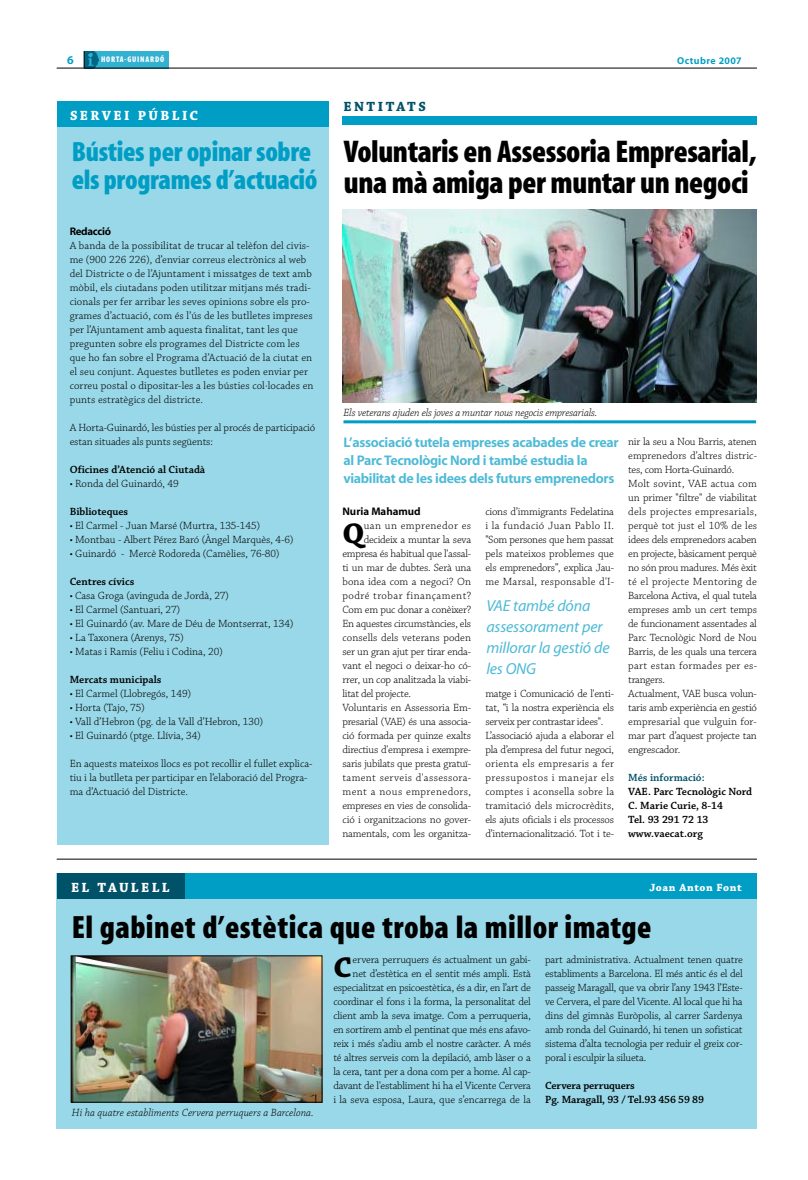
<style>
.page{position:relative;width:808px;height:1180px;background:#fff}
.page>*{position:absolute;margin:0;border:0;box-sizing:border-box;transform-origin:0 0}
.t1{font:700 condensed 32.4px "Myriad MM";letter-spacing:.015em;color:#000}
.t2{font:700 condensed 31.5px/31px "Myriad MM";letter-spacing:-.015em;color:#000}
.t3{font:700 29.9px "Chaparral MM";color:#000}
.t4{font:700 condensed 28px/28px "Myriad MM";letter-spacing:-.015em;color:#009dc4}
.t5{font:italic 16px/21px "Myriad MM";letter-spacing:-.01em;color:#4dbad6}
.t6{font:700 14px/18px "Myriad MM";letter-spacing:-.02em;color:#4dbad6}
.t7{font:700 14px "Chaparral MM";letter-spacing:.17em;color:#fff}
.t8{font:700 14px "Chaparral MM";letter-spacing:.18em;color:#005269}
.t9{font:700 12px "Myriad MM";color:#009dc4}
.t10{font:11px/14px "Chaparral MM";letter-spacing:-.005em;color:#000}
.t11{font:600 11px/14px "Chaparral MM";color:#000}
.t12{font:italic 300 11px "Chaparral MM";letter-spacing:-.01em;color:#000}
.t13{font:11px "Chaparral MM";letter-spacing:.04em;color:#000}
.t14{font:11px "Chaparral MM";letter-spacing:.035em;color:#000}
.t15{font:600 11px "Chaparral MM";color:#005269}
.t16{font:700 11px "Chaparral MM";letter-spacing:.055em;color:#fff}
.t17{font:700 11px "Myriad MM";color:#000}
.t18{font:700 11px "Myriad MM";letter-spacing:-.025em;color:#000}
.t19{font:700 10px "Myriad MM";letter-spacing:.04em;color:#009dc4}
.t20{font:700 condensed 8.2px "Myriad MM";letter-spacing:.095em;color:#fff}
</style>
<div class="page">
<div style="left:84px;top:51px;width:84px;height:17px;background:#33b1d0"></div>
<img style="left:85px;top:51px;width:15px;height:17px">
<hr style="left:57px;top:68px;width:700px;height:1px;background:#000">
<svg style="left:84px;top:51px;width:1px;height:17px"></svg>
<hr style="left:57px;top:858px;width:700px;height:1px;background:#000">
<div style="left:57px;top:873px;width:700px;height:255px;background:#99d8e8"></div>
<div style="left:57px;top:873px;width:128px;height:25px;background:#005269"></div>
<img style="left:73px;top:957px;width:247px;height:143px">
<div style="left:71px;top:955px;width:251px;height:147px;border:1px solid #000"></div>
<div style="left:185px;top:873px;width:572px;height:26px;background:#009dc4"></div>
<div style="left:342px;top:116px;width:415px;height:9px;background:#009dc4"></div>
<img style="left:342px;top:209px;width:415px;height:193px">
<hr style="left:343px;top:420px;width:413px;height:3px;background:#009dc4">
<div style="left:57px;top:102px;width:271px;height:742px;background:#99d8e8"></div>
<div style="left:57px;top:102px;width:271px;height:25px;background:#009dc4"></div>
<p class="t9" style="left:67px;top:55px;width:8px">6</p>
<p class="t20" style="left:101px;top:57px;width:65px">HORTA-GUINARDÓ</p>
<p class="t19" style="left:677px;top:56px;width:66px">Octubre 2007</p>
<p class="t7" style="left:70px;top:110px;width:130px">SERVEI PÚBLIC</p>
<h3 class="t4" style="left:72px;top:140px;width:247px">Bústies per opinar sobre els programes d’actuació</h3>
<p class="t18" style="left:70px;top:227px;width:43px">Redacció</p>
<p class="t10" style="left:70px;top:239px;width:245px">A banda de la possibilitat de trucar al telèfon del civis&shy;me (900 226 226), d’enviar correus electrònics al web del Districte o de l’Ajuntament i missatges de text amb mòbil, els ciutadans poden utilitzar mitjans més tradi&shy;cionals per fer arribar les seves opinions sobre els pro&shy;grames d’actuació, com és l’ús de les butlletes impreses per l’Ajuntament amb aquesta finalitat, tant les que pregunten sobre els programes del Districte com les que ho fan sobre el Programa d’Actuació de la ciutat en el seu conjunt. Aquestes butlletes es poden enviar per correu postal o dipositar-les a les bústies col·locades en punts estratègics del districte.</p>
<p class="t10" style="left:70px;top:421px;width:247px">A Horta-Guinardó, les bústies per al procés de participació estan situades als punts següents:</p>
<p class="t11" style="left:70px;top:463px;width:137px">Oficines d’Atenció al Ciutadà</p>
<p class="t10" style="left:70px;top:477px;width:111px">• Ronda del Guinardó, 49</p>
<p class="t11" style="left:70px;top:505px;width:60px">Biblioteques</p>
<p class="t10" style="left:70px;top:519px;width:192px">• El Carmel - Juan Marsé (Murtra, 135-145)</p>
<p class="t10" style="left:70px;top:533px;width:225px">• Montbau - Albert Pérez Baró (Àngel Marquès, 4-6)</p>
<p class="t10" style="left:70px;top:547px;width:211px">• Guinardó - Mercè Rodoreda (Camèlies, 76-80)</p>
<p class="t11" style="left:70px;top:575px;width:66px">Centres cívics</p>
<p class="t10" style="left:70px;top:589px;width:161px">• Casa Groga (avinguda de Jordà, 27)</p>
<p class="t10" style="left:70px;top:603px;width:112px">• El Carmel (Santuari, 27)</p>
<p class="t10" style="left:70px;top:617px;width:225px">• El Guinardó (av. Mare de Déu de Montserrat, 134)</p>
<p class="t10" style="left:70px;top:631px;width:116px">• La Taxonera (Arenys, 75)</p>
<p class="t10" style="left:70px;top:645px;width:154px">• Matas i Ramis (Feliu i Codina, 20)</p>
<p class="t11" style="left:70px;top:673px;width:93px">Mercats municipals</p>
<p class="t10" style="left:70px;top:687px;width:123px">• El Carmel (Llobregós, 149)</p>
<p class="t10" style="left:70px;top:701px;width:77px">• Horta (Tajo, 75)</p>
<p class="t10" style="left:70px;top:715px;width:195px">• Vall d’Hebron (pg. de la Vall d’Hebron, 130)</p>
<p class="t10" style="left:70px;top:729px;width:132px">• El Guinardó (ptge. Llívia, 34)</p>
<p class="t10" style="left:70px;top:757px;width:244px">En aquests mateixos llocs es pot recollir el fullet explica&shy;tiu i la butlleta per participar en l’elaboració del Progra&shy;ma d’Actuació del Districte.</p>
<p class="t8" style="left:343px;top:101px;width:84px">ENTITATS</p>
<h2 class="t2" style="left:344px;top:139px;width:414px">Voluntaris en Assessoria Empresarial, una mà amiga per muntar un negoci</h2>
<p class="t12" style="left:343px;top:408px;width:255px">Els veterans ajuden els joves a muntar nous negocis empresarials.</p>
<p class="t6" style="left:343px;top:434px;width:277px">L’associació tutela empreses acabades de crear al Parc Tecnològic Nord i també estudia la viabilitat de les idees dels futurs emprenedors</p>
<p class="t17" style="left:342px;top:507px;width:80px">Nuria Mahamud</p>
<h3 class="t3" style="left:342px;top:522px;width:23px">Q</h3>
<p class="t13" style="left:364px;top:521px;width:109px">uan un emprenedor es</p>
<p class="t10" style="left:364px;top:533px;width:109px">decideix a muntar la seva</p>
<p class="t10" style="left:342px;top:547px;width:130px">empresa és habitual que l'assal-</p>
<p class="t10" style="left:342px;top:561px;width:130px">ti un mar de dubtes. Serà una</p>
<p class="t10" style="left:342px;top:575px;width:130px">bona idea com a negoci? On</p>
<p class="t13" style="left:342px;top:591px;width:130px">podré trobar finançament?</p>
<p class="t10" style="left:342px;top:603px;width:130px">Com em puc donar a conèixer?</p>
<p class="t10" style="left:342px;top:617px;width:130px">En aquestes circumstàncies, els</p>
<p class="t10" style="left:342px;top:631px;width:130px">consells dels veterans poden</p>
<p class="t10" style="left:342px;top:645px;width:130px">ser un gran ajut per tirar enda-</p>
<p class="t10" style="left:342px;top:659px;width:130px">vant el negoci o deixar-ho có-</p>
<p class="t10" style="left:342px;top:673px;width:130px">rrer, un cop analitzada la viabi-</p>
<p class="t10" style="left:342px;top:687px;width:70px">litat del projecte.</p>
<p class="t10" style="left:342px;top:701px;width:130px">Voluntaris en Assessoria Em-</p>
<p class="t10" style="left:342px;top:715px;width:130px">presarial (VAE) és una associa-</p>
<p class="t10" style="left:342px;top:729px;width:130px">ció formada per quinze exalts</p>
<p class="t10" style="left:342px;top:743px;width:130px">directius d'empresa i exempre-</p>
<p class="t10" style="left:342px;top:757px;width:130px">saris jubilats que presta gratuï-</p>
<p class="t14" style="left:342px;top:773px;width:130px">tament serveis d'assessora-</p>
<p class="t13" style="left:342px;top:787px;width:130px">ment a nous emprenedors,</p>
<p class="t10" style="left:342px;top:799px;width:130px">empreses en vies de consolida-</p>
<p class="t10" style="left:342px;top:813px;width:130px">ció i organitzacions no gover-</p>
<p class="t10" style="left:342px;top:827px;width:130px">namentals, com les organitza-</p>
<p class="t10" style="left:485px;top:505px;width:130px;text-align:justify">cions d’immigrants Fedelatina i la fundació Juan Pablo II. "Som persones que hem passat pels mateixos problemes que els emprenedors”, explica Jau&shy;me Marsal, responsable d'I-</p>
<h3 class="t5" style="left:486px;top:596px;width:125px">VAE també dóna assessorament per millorar la gestió de les ONG</h3>
<p class="t10" style="left:485px;top:687px;width:130px">matge i Comunicació de l'enti&shy;tat, “i la nostra experiència els serveix per contrastar idees".<br>L’associació ajuda a elaborar el pla d’empresa del futur negoci, orienta els empresaris a fer pressupostos i manejar els comptes i aconsella sobre la tramitació dels microcrèdits, els ajuts oficials i els processos d’internacionalització. Tot i te-</p>
<p class="t10" style="left:628px;top:435px;width:130px">nir la seu a Nou Barris, atenen emprenedors d’altres distric&shy;tes, com Horta-Guinardó.<br>Molt sovint, VAE actua com un primer "filtre" de viabilitat dels projectes empresarials, perquè tot just el 10% de les idees dels emprenedors acaben en projecte, bàsicament perquè no són prou madures. Més èxit té el projecte Mentoring de<br>Barcelona Activa, el qual tutela empreses amb un cert temps de funcionament assentades al<br>Parc Tecnològic Nord de Nou<br>Barris, de les quals una tercera part estan formades per es&shy;trangers.<br>Actualment, VAE busca volun&shy;taris amb experiència en gestió empresarial que vulguin for&shy;mar part d’aquest projecte tan engrescador.</p>
<p class="t15" style="left:628px;top:773px;width:78px">Més informació:</p>
<p class="t11" style="left:628px;top:785px;width:126px">VAE. Parc Tecnològic Nord<br>C. Marie Curie, 8-14<br>Tel. 93 291 72 13 www.vaecat.org</p>
<p class="t7" style="left:71px;top:882px;width:100px">EL TAULELL</p>
<h1 class="t1" style="left:72px;top:915px;width:581px">El gabinet d’estètica que troba la millor imatge</h1>
<p class="t16" style="left:649px;top:883px;width:94px">Joan Anton Font</p>
<p class="t12" style="left:72px;top:1108px;width:243px">Hi ha quatre establiments Cervera perruquers a Barcelona.</p>
<p class="t10" style="left:333px;top:953px;width:199px;text-align:right">ervera perruquers és actualment un gabi-<br>net d’estètica en el sentit més ampli. Està especialitzat en psicoestètica, és a dir, en l’art de coordinar el fons i la forma, la personalitat del client amb la seva imatge. Com a perruqueria, en sortirem amb el pentinat que més ens afavo&shy;reix i més s’adiu amb el nostre caràcter. A més té altres serveis com la depilació, amb làser o a la cera, tant per a dona com per a home. Al cap&shy;davant de l'establiment hi ha el Vicente Cervera i la seva esposa, Laura, que s’encarrega de la</p>
<p class="t10" style="left:545px;top:953px;width:199px;text-align:justify">part administrativa. Actualment tenen quatre establiments a Barcelona. El més antic és el del passeig Maragall, que va obrir l’any 1943 l’Este&shy;ve Cervera, el pare del Vicente. Al local que hi ha dins del gimnàs Euròpolis, al carrer Sardenya amb ronda del Guinardó, hi tenen un sofisticat sistema d’alta tecnologia per reduir el greix cor&shy;poral i esculpir la silueta.</p>
<h3 class="t3" style="left:333px;top:956px;width:20px">C</h3>
<p class="t11" style="left:545px;top:1079px;width:160px">Cervera perruquers<br>Pg. Maragall, 93 / Tel.93 456 59 89</p>
</div>
